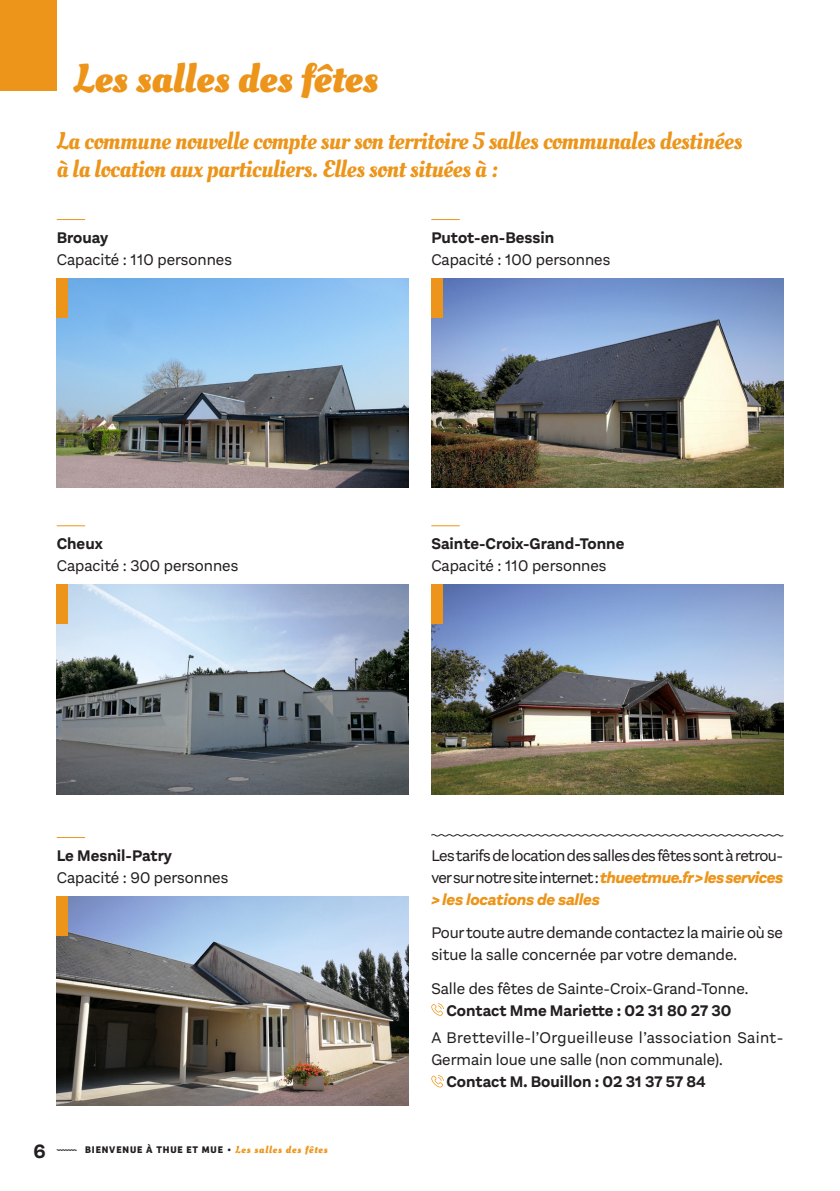
<style>
.page{position:relative;width:840px;height:1191px;background:#fff}
.page>*{position:absolute;margin:0;border:0;box-sizing:border-box;transform-origin:0 0}
.t1{font:700 40px "Oleo Script";color:#ec951a}
.t2{font:24px/28px "Oleo Script";letter-spacing:-.01em;color:#ec951a}
.t3{font:700 20px "Aestetico";color:#231f20}
.t4{font:16px/22px "Aestetico";color:#231f20;text-align:justify}
.t5{font:700 16px "Aestetico";color:#231f20}
.t6{font:16px/22px "Aestetico";letter-spacing:.02em;color:#231f20}
.t7{font:700 10px "Bree";letter-spacing:.085em;color:#231f20}
.s1{font-family:"Oleo Script";color:#ec951a}
.s2{font-weight:800;font-style:italic;color:#ec951a}
</style>
<div class="page">
<svg style="left:56px;top:1149px;width:21px;height:1px"></svg>
<div style="left:0;top:0;width:57px;height:91px;background:#ec951a"></div>
<svg style="left:431px;top:1003px;width:12px;height:12px"></svg>
<svg style="left:431px;top:1075px;width:12px;height:12px"></svg>
<img style="left:57px;top:278px;width:351px;height:210px">
<div style="left:57px;top:278px;width:11px;height:40px;background:#ec951a"></div>
<svg style="left:57px;top:219px;width:28px;height:1px"></svg>
<img style="left:57px;top:584px;width:351px;height:210px">
<div style="left:57px;top:584px;width:11px;height:40px;background:#ec951a"></div>
<svg style="left:57px;top:525px;width:28px;height:1px"></svg>
<img style="left:57px;top:896px;width:351px;height:210px">
<div style="left:57px;top:896px;width:11px;height:39px;background:#ec951a"></div>
<svg style="left:57px;top:837px;width:28px;height:1px"></svg>
<img style="left:431px;top:278px;width:351px;height:210px">
<div style="left:431px;top:278px;width:11px;height:40px;background:#ec951a"></div>
<svg style="left:431px;top:219px;width:28px;height:1px"></svg>
<img style="left:431px;top:584px;width:351px;height:210px">
<div style="left:431px;top:584px;width:11px;height:40px;background:#ec951a"></div>
<svg style="left:431px;top:525px;width:28px;height:1px"></svg>
<svg style="left:431px;top:834px;width:352px;height:3px"></svg>
<p class="t1" style="left:74px;top:54px;width:306px">Les salles des fêtes</p>
<p class="t2" style="left:57px;top:127px;width:686px">La commune nouvelle compte sur son territoire 5 salles communales destinées à la location aux particuliers. Elles sont situées à :</p>
<p class="t5" style="left:57px;top:228px;width:53px">Brouay</p>
<p class="t4" style="left:57px;top:248px;width:177px">Capacité : 110 personnes</p>
<p class="t5" style="left:57px;top:534px;width:47px">Cheux</p>
<p class="t4" style="left:57px;top:554px;width:183px">Capacité : 300 personnes</p>
<p class="t5" style="left:431px;top:228px;width:124px">Putot-en-Bessin</p>
<p class="t4" style="left:431px;top:248px;width:180px">Capacité : 100 personnes</p>
<p class="t5" style="left:431px;top:534px;width:194px">Sainte-Croix-Grand-Tonne</p>
<p class="t4" style="left:431px;top:554px;width:177px">Capacité : 110 personnes</p>
<p class="t5" style="left:57px;top:846px;width:117px">Le Mesnil-Patry</p>
<p class="t4" style="left:57px;top:866px;width:173px">Capacité : 90 personnes</p>
<p class="t3" style="left:34px;top:1139px;width:14px">6</p>
<p class="t7" style="left:85px;top:1144px;width:244px">BIENVENUE À THUE ET MUE • <span class="s1">Les salles des fêtes</span></p>
<p class="t4" style="left:431px;top:844px;width:353px">Les tarifs de location des salles des fêtes sont à retrou&shy;ver sur notre site internet : <span class="s2">thueetmue.fr &gt; les services &gt; les locations de salles</span></p>
<p class="t4" style="left:431px;top:922px;width:353px">Pour toute autre demande contactez la mairie où se situe la salle concernée par votre demande.</p>
<p class="t4" style="left:431px;top:977px;width:318px">Salle des fêtes de Sainte-Croix-Grand-Tonne.</p>
<p class="t5" style="left:446px;top:1000px;width:286px">Contact Mme Mariette : 02 31 80 27 30</p>
<p class="t6" style="left:431px;top:1027px;width:353px">A Bretteville-l’Orgueilleuse l’association Saint-<br>Germain loue une salle (non communale).</p>
<p class="t5" style="left:446px;top:1072px;width:260px">Contact M. Bouillon : 02 31 37 57 84</p>
</div>
